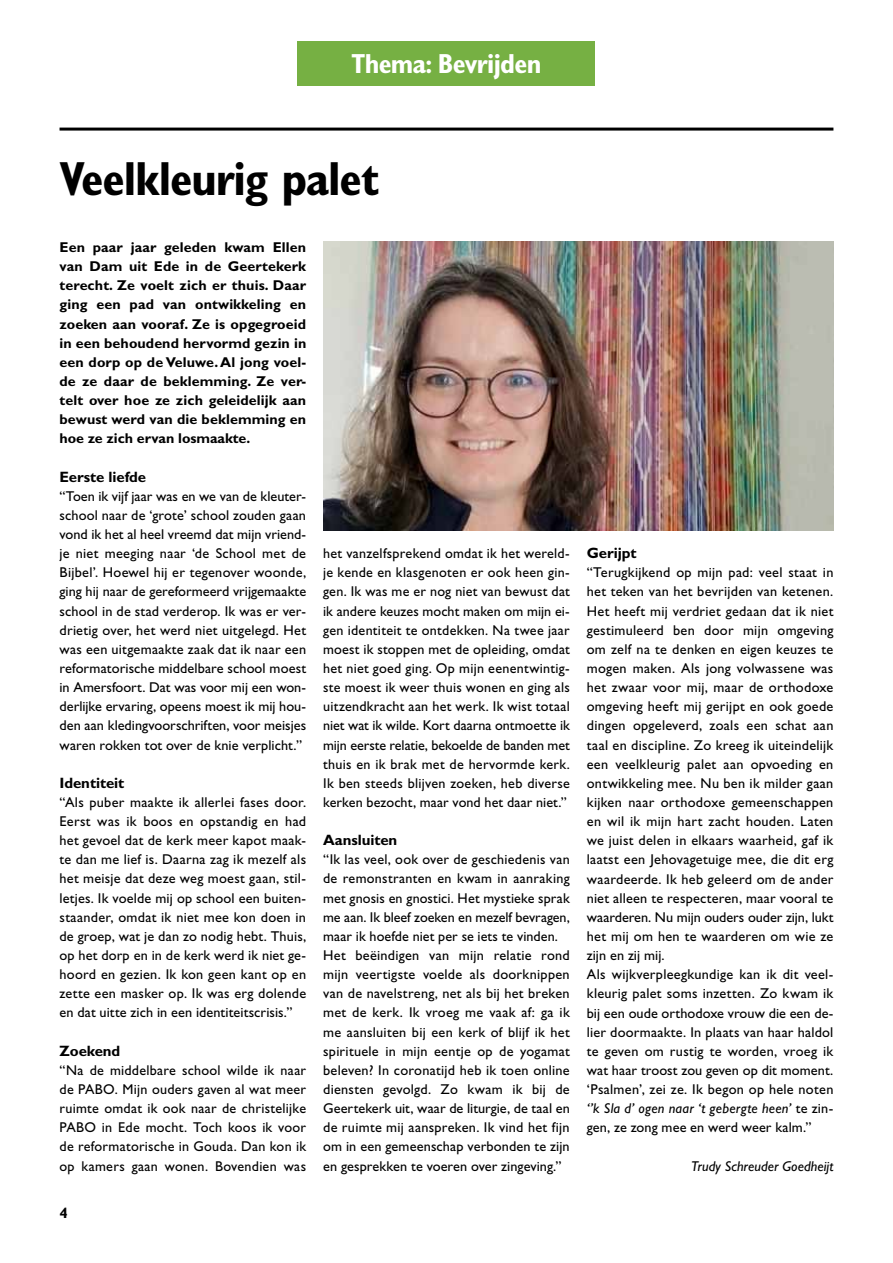
<style>
.page{position:relative;width:893px;height:1263px;background:#fff}
.page>*{position:absolute;margin:0;border:0;box-sizing:border-box;transform-origin:0 0}
.t1{font:700 condensed 48px "Gill Sans Std";letter-spacing:-.025em;color:#000}
.t2{font:700 condensed 27.6px "Gill Sans Std";letter-spacing:-.025em;color:#fff}
.t3{font:700 15px "Gill Sans Std";letter-spacing:-.005em;color:#000}
.t4{font:14.25px/19.2px "Gill Sans Std";letter-spacing:.02em;color:#000;text-align:justify}
.t5{font:700 14.25px/19.2px "Gill Sans Std";color:#000;text-align:justify}
.t6{font:italic 14.25px "Gill Sans Std";letter-spacing:.005em;color:#000}
.s1{font-style:italic}
</style>
<div class="page">
<hr style="left:60px;top:128px;width:773px;height:3px;background:#000">
<div style="left:298px;top:42px;width:297px;height:44px;background:#76b043"></div>
<img style="left:323px;top:241px;width:510px;height:289px">
<h2 class="t2" style="left:352px;top:47px;width:191px">Thema: Bevrijden</h2>
<h1 class="t1" style="left:60px;top:150px;width:322px">Veelkleurig palet</h1>
<p class="t5" style="left:60px;top:237px;width:248px">Een paar jaar geleden kwam Ellen van Dam uit Ede in de Geertekerk terecht. Ze voelt zich er thuis. Daar ging een pad van ontwikkeling en zoeken aan vooraf. Ze is opgegroeid in een behoudend hervormd gezin in een dorp op de Veluwe. Al jong voel&shy;de ze daar de beklemming. Ze ver&shy;telt over hoe ze zich geleidelijk aan bewust werd van die beklemming en hoe ze zich ervan losmaakte.</p>
<p class="t3" style="left:60px;top:468px;width:88px">Eerste liefde</p>
<p class="t4" style="left:60px;top:486px;width:248px">“Toen ik vijf jaar was en we van de kleuter&shy;school naar de ‘grote’ school zouden gaan vond ik het al heel vreemd dat mijn vriend&shy;je niet meeging naar ‘de School met de Bijbel’. Hoewel hij er tegenover woonde, ging hij naar de gereformeerd vrijgemaakte school in de stad verderop. Ik was er ver&shy;drietig over, het werd niet uitgelegd. Het was een uitgemaakte zaak dat ik naar een reformatorische middelbare school moest in Amersfoort. Dat was voor mij een won&shy;derlijke ervaring, opeens moest ik mij hou&shy;den aan kledingvoorschriften, voor meisjes waren rokken tot over de knie verplicht.”</p>
<p class="t3" style="left:60px;top:774px;width:66px">Identiteit</p>
<p class="t4" style="left:60px;top:793px;width:248px">“Als puber maakte ik allerlei fases door.<br>Eerst was ik boos en opstandig en had het gevoel dat de kerk meer kapot maak&shy;te dan me lief is. Daarna zag ik mezelf als het meisje dat deze weg moest gaan, stil&shy;letjes. Ik voelde mij op school een buiten&shy;staander, omdat ik niet mee kon doen in de groep, wat je dan zo nodig hebt. Thuis, op het dorp en in de kerk werd ik niet ge&shy;hoord en gezien. Ik kon geen kant op en zette een masker op. Ik was erg dolende en dat uitte zich in een identiteitscrisis.”</p>
<p class="t3" style="left:60px;top:1042px;width:62px">Zoekend</p>
<p class="t4" style="left:60px;top:1060px;width:248px">“Na de middelbare school wilde ik naar de PABO. Mijn ouders gaven al wat meer ruimte omdat ik ook naar de christelijke PABO in Ede mocht. Toch koos ik voor de reformatorische in Gouda. Dan kon ik op kamers gaan wonen. Bovendien was</p>
<p class="t4" style="left:323px;top:544px;width:248px">het vanzelfsprekend omdat ik het wereld&shy;je kende en klasgenoten er ook heen gin&shy;gen. Ik was me er nog niet van bewust dat ik andere keuzes mocht maken om mijn ei&shy;gen identiteit te ontdekken. Na twee jaar moest ik stoppen met de opleiding, omdat het niet goed ging. Op mijn eenentwintig&shy;ste moest ik weer thuis wonen en ging als uitzendkracht aan het werk. Ik wist totaal niet wat ik wilde. Kort daarna ontmoette ik mijn eerste relatie, bekoelde de banden met thuis en ik brak met de hervormde kerk.<br>Ik ben steeds blijven zoeken, heb diverse kerken bezocht, maar vond het daar niet.”</p>
<p class="t3" style="left:323px;top:831px;width:76px">Aansluiten</p>
<p class="t4" style="left:323px;top:850px;width:248px;text-align:left">“Ik las veel, ook over de geschiedenis van de remonstranten en kwam in aanraking met gnosis en gnostici. Het mystieke sprak me aan. Ik bleef zoeken en mezelf bevragen, maar ik hoefde niet per se iets te vinden.<br>Het beëindigen van mijn relatie rond mijn veertigste voelde als doorknippen van de navelstreng, net als bij het breken met de kerk. Ik vroeg me vaak af: ga ik me aansluiten bij een kerk of blijf ik het spirituele in mijn eentje op de yogamat beleven? In coronatijd heb ik toen online diensten gevolgd. Zo kwam ik bij de Geertekerk uit, waar de liturgie, de taal en de ruimte mij aanspreken. Ik vind het fijn om in een gemeenschap verbonden te zijn en gesprekken te voeren over zingeving.”</p>
<p class="t3" style="left:60px;top:1204px;width:10px">4</p>
<p class="t3" style="left:587px;top:544px;width:51px">Gerijpt</p>
<p class="t4" style="left:587px;top:563px;width:248px;text-align:left">“Terugkijkend op mijn pad: veel staat in het teken van het bevrijden van ketenen.<br>Het heeft mij verdriet gedaan dat ik niet gestimuleerd ben door mijn omgeving om zelf na te denken en eigen keuzes te mogen maken. Als jong volwassene was het zwaar voor mij, maar de orthodoxe omgeving heeft mij gerijpt en ook goede dingen opgeleverd, zoals een schat aan taal en discipline. Zo kreeg ik uiteindelijk een veelkleurig palet aan opvoeding en ontwikkeling mee. Nu ben ik milder gaan kijken naar orthodoxe gemeenschappen en wil ik mijn hart zacht houden. Laten we juist delen in elkaars waarheid, gaf ik laatst een Jehovagetuige mee, die dit erg waardeerde. Ik heb geleerd om de ander niet alleen te respecteren, maar vooral te waarderen. Nu mijn ouders ouder zijn, lukt het mij om hen te waarderen om wie ze zijn en zij mij.<br>Als wijkverpleegkundige kan ik dit veel&shy;kleurig palet soms inzetten. Zo kwam ik bij een oude orthodoxe vrouw die een de&shy;lier doormaakte. In plaats van haar haldol te geven om rustig te worden, vroeg ik wat haar troost zou geven op dit moment. ‘Psalmen’, zei ze. Ik begon op hele noten <span class="s1">‘’k Sla d’ ogen naar ‘t gebergte heen’</span> te zin&shy;gen, ze zong mee en werd weer kalm.”</p>
<p class="t6" style="left:691px;top:1158px;width:144px">Trudy Schreuder Goedheijt</p>
</div>
